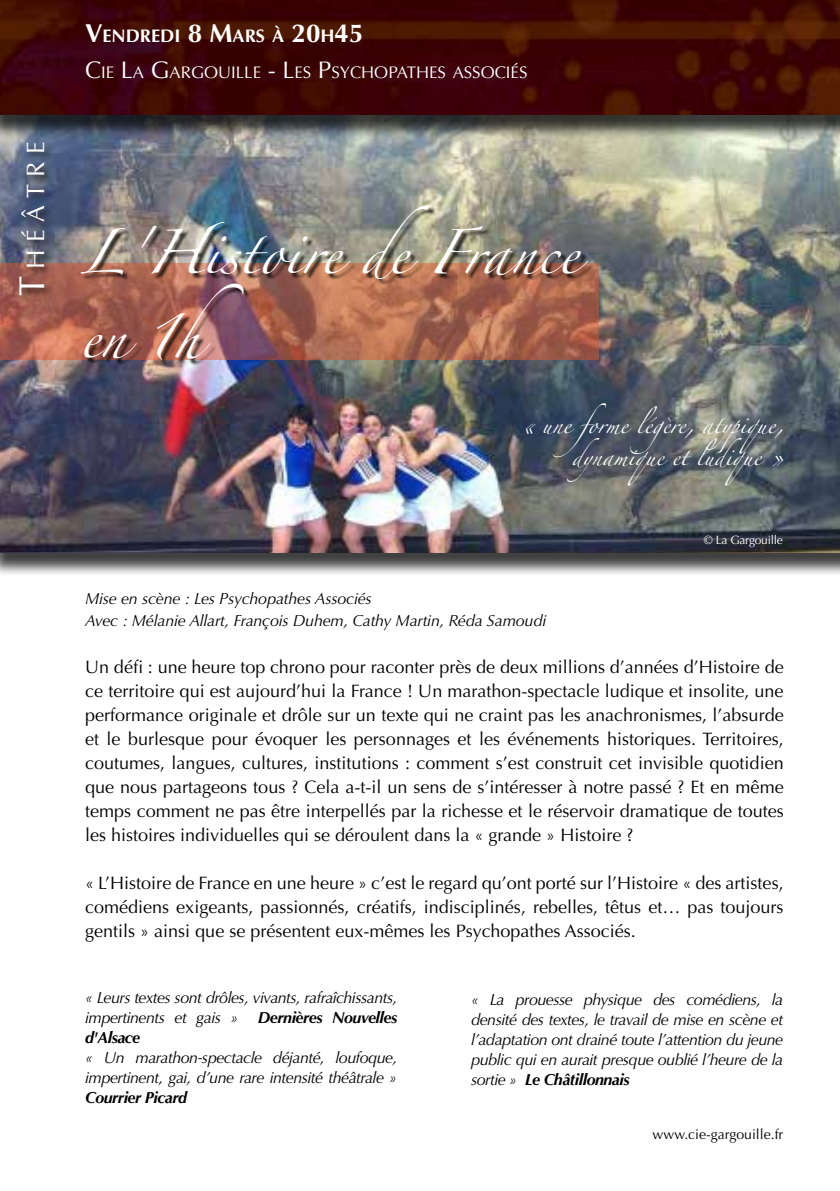
<style>
.page{position:relative;width:840px;height:1191px;background:#fff}
.page>*{position:absolute;margin:0;border:0;box-sizing:border-box;transform-origin:0 0}
.t1{font:40px/84px "Zapfino";color:#fff}
.t2{font:25.2px "Optima";letter-spacing:.285em;color:#fff}
.t3{font:700 18.2px "Optima";color:#fff}
.t4{font:18px/24px "Optima";color:#000;text-align:justify}
.t5{font:16.8px "Optima";color:#fff}
.t6{font:italic 16px/20px "Optima";letter-spacing:-.03em;color:#000;text-align:justify}
.t7{font:italic 16px/22px "Optima";letter-spacing:-.01em;color:#000}
.t8{font:16px/32px "Zapfino";color:#fff;text-align:right}
.t9{font:italic 700 16px "Optima";letter-spacing:-.03em;color:#000}
.t10{font:14px "Optima";color:#000}
.t11{font:12px "Optima";letter-spacing:-.02em;color:#fff}
.s1{font-size:36px}
.s2{font-size:26px}
.s3{font-size:24px}
.s4{font-weight:700}
</style>
<div class="page">
<div style="left:0;top:50px;width:839px;height:527px;background:#000;opacity:.75"></div>
<img style="left:0;top:140px;width:839px;height:412px">
<div style="left:0;top:0;width:839px;height:140px;background:#000;opacity:.75"></div>
<img style="left:0;top:0;width:839px;height:115px">
<svg style="left:0;top:263px;width:598px;height:97px"></svg>
<div style="left:82px;top:207px;width:513px;height:159px;background:#000;opacity:.75"></div>
<div style="left:17px;top:141px;width:37px;height:164px;background:#000;opacity:.75"></div>
<h2 class="t2" style="left:21px;top:296px;width:156px;rotate:-90deg"><span class="s1">T</span>HÉÂTRE</h2>
<p class="t3" style="left:85px;top:25px;width:280px"><span class="s2">V</span>ENDREDI <span class="s2">8 M</span>ARS À <span class="s2">20</span>H<span class="s2">45</span></p>
<p class="t5" style="left:85px;top:62px;width:390px"><span class="s3">C</span>IE <span class="s3">L</span>A <span class="s3">G</span>ARGOUILLE <span class="s3">- L</span>ES <span class="s3">P</span>SYCHOPATHES ASSOC</p>
<p class="t5" style="left:505px;top:62px;width:21px">IÉS</p>
<h1 class="t1" style="left:80px;top:217px;width:500px">L'Histoire de France en 1h</h1>
<p class="t8" style="left:521px;top:411px;width:264px">« une forme légère, atypique, dynamique et ludique »</p>
<p class="t7" style="left:85px;top:587px;width:462px">Mise en scène : Les Psychopathes Associés<br>Avec : Mélanie Allart, François Duhem, Cathy Martin, Réda Samoudi</p>
<p class="t11" style="left:703px;top:532px;width:80px">© La Gargouille</p>
<p class="t4" style="left:85px;top:654px;width:699px">Un défi : une heure top chrono pour raconter près de deux millions d’années d’Histoire de ce territoire qui est aujourd’hui la France ! Un marathon-spectacle ludique et insolite, une performance originale et drôle sur un texte qui ne craint pas les anachronismes, l’absurde et le burlesque pour évoquer les personnages et les événements historiques. Territoires, coutumes, langues, cultures, institutions : comment s’est construit cet invisible quotidien que nous partageons tous ? Cela a-t-il un sens de s’intéresser à notre passé ? Et en même temps comment ne pas être interpellés par la richesse et le réservoir dramatique de toutes les histoires individuelles qui se déroulent dans la « grande » Histoire ?</p>
<p class="t4" style="left:85px;top:870px;width:699px">« L’Histoire de France en une heure » c’est le regard qu’ont porté sur l’Histoire « des artistes, comédiens exigeants, passionnés, créatifs, indisciplinés, rebelles, têtus et… pas toujours gentils » ainsi que se présentent eux-mêmes les Psychopathes Associés.</p>
<p class="t6" style="left:85px;top:988px;width:313px">« Leurs textes sont drôles, vivants, rafraîchissants, impertinents et gais » <span class="s4">Dernières Nouvelles d'Alsace</span></p>
<p class="t6" style="left:85px;top:1048px;width:313px">« Un marathon-spectacle déjanté, loufoque, impertinent, gai, d’une rare intensité théâtrale »</p>
<p class="t9" style="left:85px;top:1088px;width:103px">Courrier Picard</p>
<p class="t6" style="left:471px;top:989px;width:313px">« La prouesse physique des comédiens, la densité des textes, le travail de mise en scène et l’adaptation ont drainé toute l’attention du jeune public qui en aurait presque oublié l’heure de la sortie » <span class="s4">Le Châtillonnais</span></p>
<p class="t10" style="left:652px;top:1126px;width:132px">www.cie-gargouille.fr</p>
</div>
